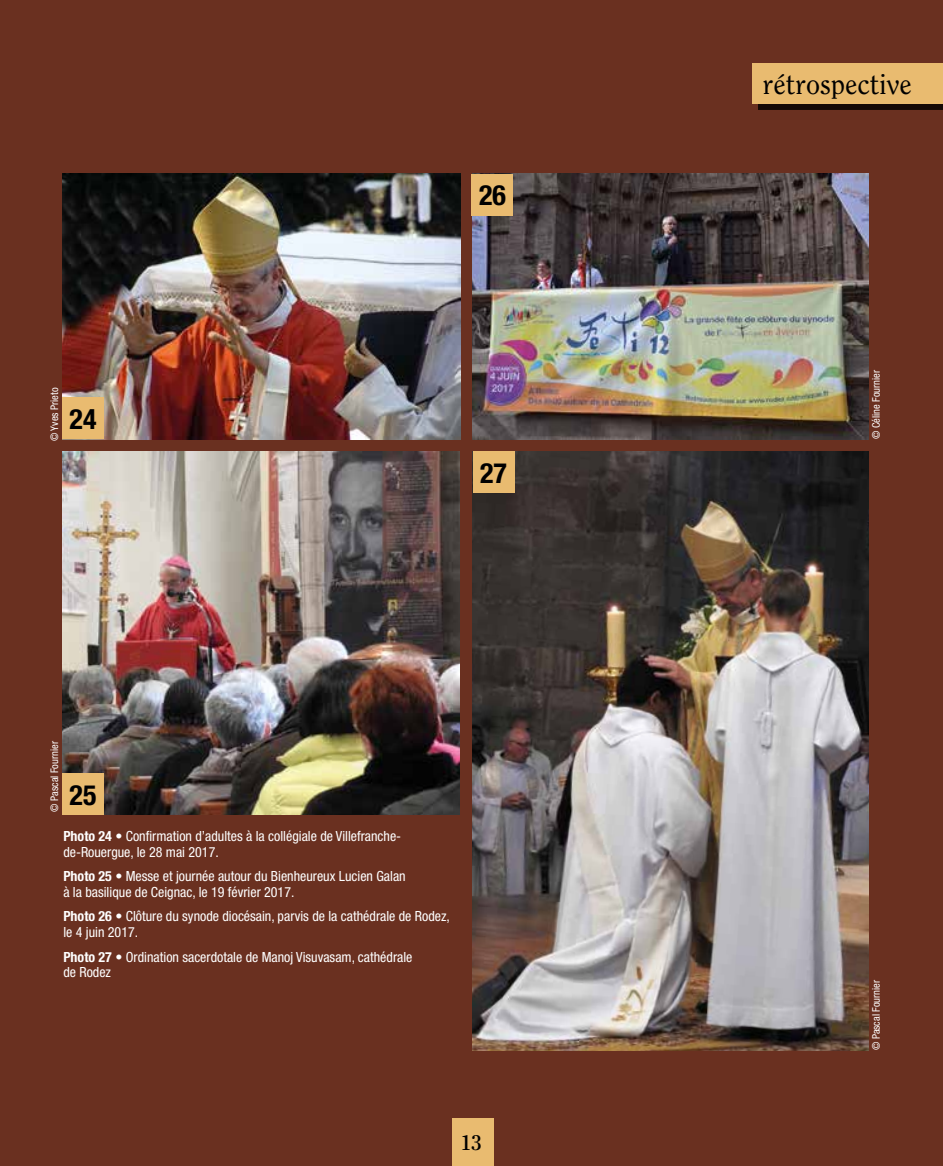
<style>
.page{position:relative;width:943px;height:1166px;background:#6a3020}
.page>*{position:absolute;margin:0;border:0;box-sizing:border-box;transform-origin:0 0}
.t1{font:28px "Clearface";color:#000}
.t2{font:700 condensed 28px "Helvetica Neue";color:#000}
.t3{font:700 21px "Clearface";color:#000}
.t4{font:condensed 14px/15.8px "Helvetica Neue";color:#fff}
.t5{font:condensed 10.5px "Helvetica Neue";color:#fff}
.s1{font-weight:700}
</style>
<div class="page">
<div style="left:757px;top:68px;width:186px;height:42px;background:#150906"></div>
<div style="left:752px;top:63px;width:191px;height:41px;background:#e9bb70"></div>
<div style="left:452px;top:1118px;width:41px;height:48px;background:#e9bb70"></div>
<img style="left:62px;top:174px;width:398px;height:265px">
<img style="left:472px;top:174px;width:397px;height:265px">
<img style="left:62px;top:451px;width:397px;height:364px">
<img style="left:472px;top:451px;width:396px;height:599px">
<div style="left:62px;top:397px;width:42px;height:42px;background:#e9bb70"></div>
<div style="left:62px;top:773px;width:42px;height:42px;background:#e9bb70"></div>
<div style="left:471px;top:174px;width:42px;height:42px;background:#e9bb70"></div>
<div style="left:472px;top:451px;width:42px;height:42px;background:#e9bb70"></div>
<p class="t5" style="left:48px;top:441px;width:55px;rotate:-90deg">© Yves Prieto</p>
<h1 class="t2" style="left:70px;top:402px;width:28px">24</h1>
<h1 class="t2" style="left:479px;top:179px;width:28px">26</h1>
<h1 class="t2" style="left:480px;top:456px;width:28px">27</h1>
<p class="t5" style="left:48px;top:811px;width:72px;rotate:-90deg">© Pascal Fournier</p>
<h1 class="t2" style="left:70px;top:778px;width:28px">25</h1>
<p class="t4" style="left:63px;top:828px;width:339px"><span class="s1">Photo 24 •</span> Confirmation d’adultes à la collégiale de Villefranche&shy;de-Rouergue, le 28 mai 2017.</p>
<p class="t4" style="left:63px;top:868px;width:344px"><span class="s1">Photo 25 •</span> Messe et journée autour du Bienheureux Lucien Galan à la basilique de Ceignac, le 19 février 2017.</p>
<p class="t4" style="left:63px;top:908px;width:388px"><span class="s1">Photo 26 •</span> Clôture du synode diocésain, parvis de la cathédrale de Rodez, le 4 juin 2017.</p>
<p class="t4" style="left:63px;top:949px;width:350px"><span class="s1">Photo 27 •</span> Ordination sacerdotale de Manoj Visuvasam, cathédrale de Rodez</p>
<h2 class="t3" style="left:461px;top:1130px;width:22px">13</h2>
<h1 class="t1" style="left:762px;top:68px;width:151px">rétrospective</h1>
<p class="t5" style="left:870px;top:439px;width:71px;rotate:-90deg">© Céline Fournier</p>
<p class="t5" style="left:870px;top:1050px;width:72px;rotate:-90deg">© Pascal Fournier</p>
</div>
